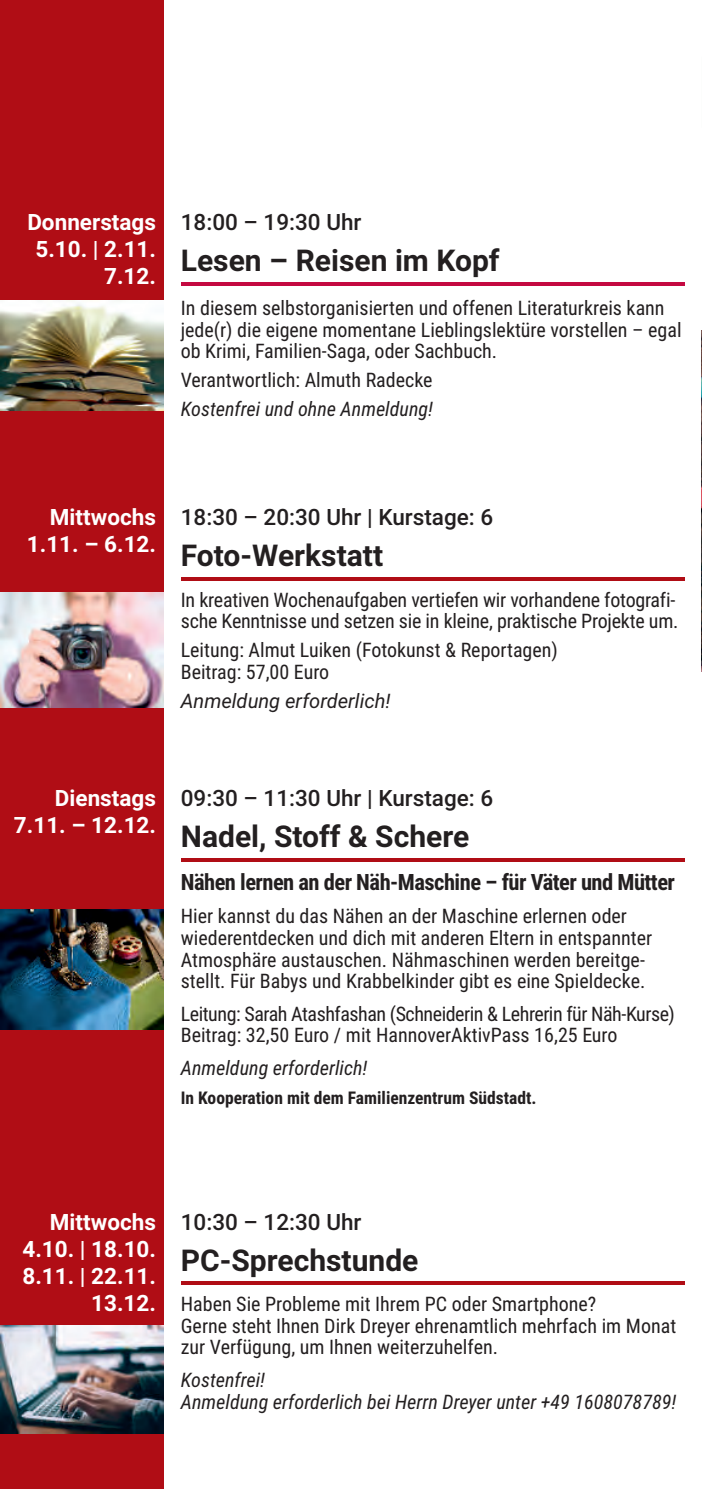
<style>
.page{position:relative;width:702px;height:1489px;background:#fff}
.page>*{position:absolute;margin:0;border:0;box-sizing:border-box;transform-origin:0 0}
.t1{font:700 30px "Roboto";color:#231f20}
.t2{font:700 22.5px/27px "Roboto";color:#fff;text-align:right}
.t3{font:500 22.5px "Roboto";color:#231f20}
.t4{font:700 22.5px "Roboto Condensed";letter-spacing:-.025em;color:#231f20}
.t5{font:20px/21.5px "Roboto Condensed";color:#231f20}
.t6{font:italic 20px/21.5px "Roboto Condensed";color:#231f20}
.t7{font:20px/21.5px "Roboto Condensed";letter-spacing:-.025em;color:#231f20}
.t8{font:italic 20px "Roboto";color:#231f20}
.t9{font:700 17.5px "Roboto Condensed";color:#231f20}
</style>
<div class="page">
<hr style="left:701px;top:0;width:1px;height:1488px;background:#b00d15">
<div style="left:0;top:0;width:163px;height:1488px;background:#b00d15"></div>
<img style="left:701px;top:330px;width:1px;height:341px">
<svg style="left:701px;top:57px;width:1px;height:71px"></svg>
<img style="left:0;top:1325px;width:163px;height:108px">
<hr style="left:181px;top:1281px;width:503px;height:3px;background:#b00d15">
<img style="left:0;top:909px;width:163px;height:120px">
<hr style="left:181px;top:858px;width:503px;height:3px;background:#b00d15">
<img style="left:0;top:592px;width:163px;height:115px">
<hr style="left:181px;top:577px;width:503px;height:3px;background:#b00d15">
<img style="left:0;top:301px;width:163px;height:109px">
<hr style="left:181px;top:282px;width:503px;height:3px;background:#c40941">
<p class="t2" style="left:27px;top:211px;width:130px">Donnerstags<br>5.10. | 2.11.<br>7.12.</p>
<p class="t3" style="left:181px;top:213px;width:182px">18:00 – 19:30 Uhr</p>
<h1 class="t1" style="left:181px;top:248px;width:320px">Lesen – Reisen im Kopf</h1>
<p class="t5" style="left:181px;top:299px;width:502px">In diesem selbstorganisierten und offenen Literaturkreis kann jede(r) die eigene momentane Lieblingslektüre vorstellen – egal ob Krimi, Familien-Saga, oder Sachbuch.</p>
<p class="t5" style="left:181px;top:371px;width:253px">Verantwortlich: Almuth Radecke</p>
<p class="t6" style="left:181px;top:400px;width:254px">Kostenfrei und ohne Anmeldung!</p>
<p class="t2" style="left:27px;top:506px;width:131px">Mittwochs<br>1.11. – 6.12.</p>
<p class="t3" style="left:181px;top:508px;width:314px">18:30 – 20:30 Uhr | Kurstage: 6</p>
<h1 class="t1" style="left:181px;top:543px;width:204px">Foto-Werkstatt</h1>
<p class="t5" style="left:181px;top:591px;width:499px">In kreativen Wochenaufgaben vertiefen wir vorhandene fotografi&shy;sche Kenntnisse und setzen sie in kleine, praktische Projekte um.</p>
<p class="t5" style="left:181px;top:641px;width:378px">Leitung: Almut Luiken (Fotokunst &amp; Reportagen)<br>Beitrag: 57,00 Euro</p>
<p class="t8" style="left:181px;top:692px;width:211px">Anmeldung erforderlich!</p>
<p class="t2" style="left:14px;top:786px;width:144px">Dienstags<br>7.11. – 12.12.</p>
<p class="t3" style="left:181px;top:789px;width:314px">09:30 – 11:30 Uhr | Kurstage: 6</p>
<h1 class="t1" style="left:181px;top:824px;width:290px">Nadel, Stoff &amp; Schere</h1>
<p class="t4" style="left:181px;top:873px;width:495px">Nähen lernen an der Näh-Maschine – für Väter und Mütter</p>
<p class="t5" style="left:181px;top:907px;width:473px">Hier kannst du das Nähen an der Maschine erlernen oder wiederentdecken und dich mit anderen Eltern in entspannter Atmosphäre austauschen. Nähmaschinen werden bereitge&shy;stellt. Für Babys und Krabbelkinder gibt es eine Spieldecke.</p>
<p class="t7" style="left:181px;top:1004px;width:495px">Leitung: Sarah Atashfashan (Schneiderin &amp; Lehrerin für Näh-Kurse)<br>Beitrag: 32,50 Euro / mit HannoverAktivPass 16,25 Euro</p>
<p class="t6" style="left:181px;top:1058px;width:188px">Anmeldung erforderlich!</p>
<p class="t9" style="left:181px;top:1090px;width:357px">In Kooperation mit dem Familienzentrum Südstadt.</p>
<p class="t2" style="left:23px;top:1210px;width:135px">Mittwochs<br>4.10. | 18.10.<br>8.11. | 22.11.<br>13.12.</p>
<p class="t3" style="left:181px;top:1212px;width:182px">10:30 – 12:30 Uhr</p>
<h1 class="t1" style="left:181px;top:1247px;width:239px">PC-Sprechstunde</h1>
<p class="t5" style="left:181px;top:1295px;width:497px">Haben Sie Probleme mit Ihrem PC oder Smartphone?<br>Gerne steht Ihnen Dirk Dreyer ehrenamtlich mehrfach im Monat zur Verfügung, um Ihnen weiterzuhelfen.</p>
<p class="t6" style="left:181px;top:1370px;width:497px">Kostenfrei!<br>Anmeldung erforderlich bei Herrn Dreyer unter +49 1608078789!</p>
</div>
